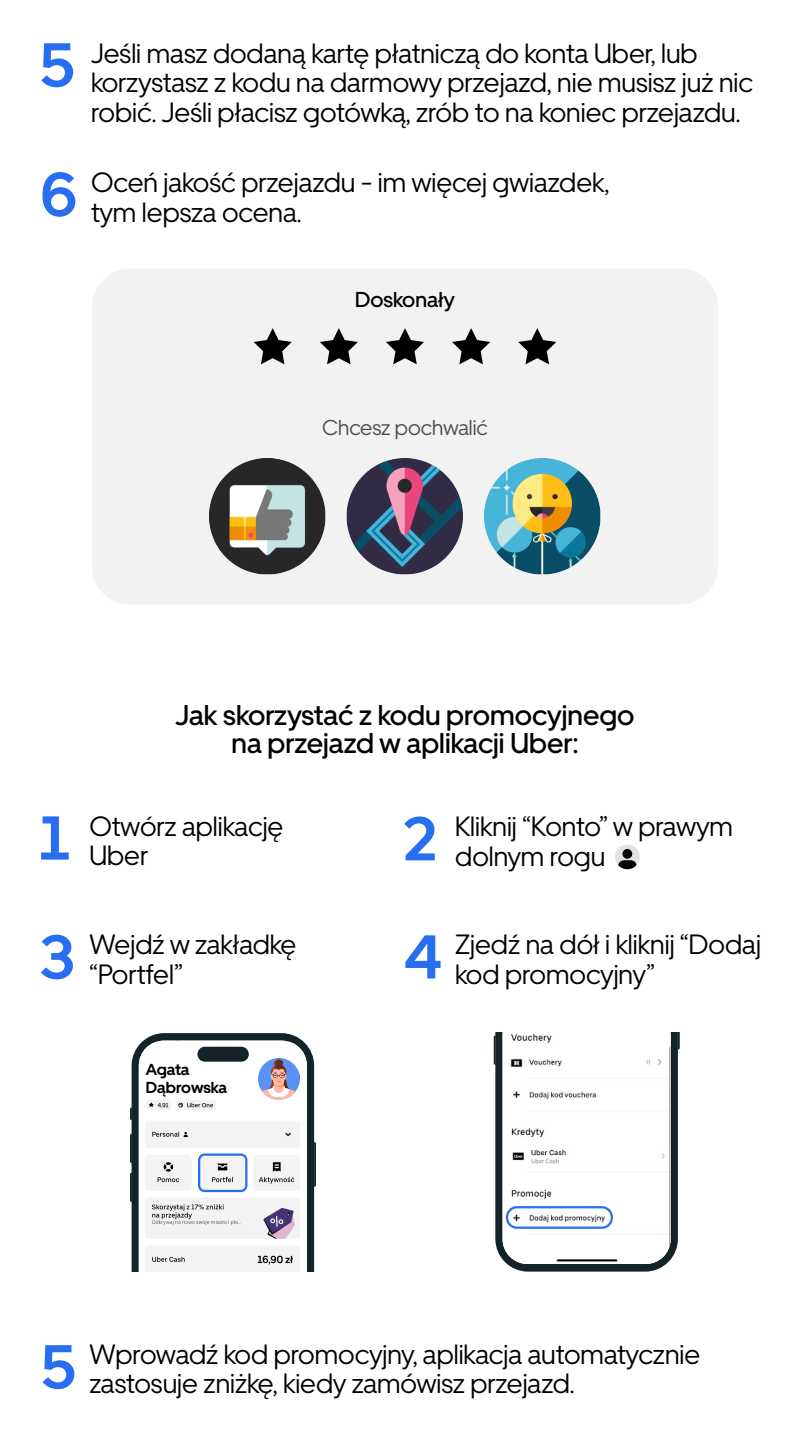
<style>
.page{position:relative;width:810px;height:1440px;background:#fff}
.page>*{position:absolute;margin:0;border:0;box-sizing:border-box;transform-origin:0 0}
.t1{font:500 28.5px/28.5px "Uber Move CYR";color:#000;text-align:center}
.t2{font:27.83px/29.5px "Uber Move CYR";color:#000}
.t3{font:21.52px "Uber Move CYR";color:#4d4d4d}
.t4{font:500 21.52px "Uber Move CYR";color:#000}
.t5{font:700 15.9px/18px "Uber Move CYR";letter-spacing:-.005em;color:#000}
.s1{font-weight:700;font-size:61.72px;color:#276ef1}
</style>
<div class="page">
<div style="left:92px;top:268px;width:626px;height:336px;background:#f2f2f2;border-radius:38px"></div>
<svg style="left:254px;top:328px;width:38px;height:36px"></svg>
<svg style="left:320px;top:328px;width:38px;height:36px"></svg>
<svg style="left:386px;top:328px;width:38px;height:36px"></svg>
<svg style="left:452px;top:328px;width:38px;height:36px"></svg>
<svg style="left:518px;top:328px;width:38px;height:36px"></svg>
<img style="left:485px;top:458px;width:116px;height:117px">
<img style="left:347px;top:458px;width:116px;height:117px">
<img style="left:209px;top:458px;width:116px;height:117px">
<svg style="left:130px;top:1033px;width:186px;height:239px"></svg>
<div style="left:141px;top:1041px;width:163px;height:13px;background:#fff"></div>
<div style="left:197px;top:1047px;width:52px;height:15px;background:#142328;border-radius:7px"></div>
<svg style="left:494px;top:1033px;width:186px;height:239px"></svg>
<img style="left:503px;top:1033px;width:168px;height:231px">
<div style="left:506px;top:1206px;width:107px;height:23px;border:2px solid #276ef1;border-radius:10px"></div>
<div style="left:615px;top:844px;width:25px;height:25px;background:#e2e2e2;border-radius:50%"></div>
<div style="left:622px;top:849px;width:10px;height:10px;background:#000;border-radius:50%"></div>
<svg style="left:618px;top:860px;width:19px;height:9px"></svg>
<div style="left:198px;top:1154px;width:50px;height:38px;border:2px solid #276ef1;border-radius:6px"></div>
<p class="t2" style="left:91px;top:38px;width:663px;text-indent:-51px"><span class="s1">5</span> Jeśli masz dodaną kartę płatniczą do konta Uber, lub korzystasz z kodu na darmowy przejazd, nie musisz już nic robić. Jeśli płacisz gotówką, zrób to na koniec przejazdu.</p>
<p class="t2" style="left:91px;top:167px;width:520px;text-indent:-51px"><span class="s1">6</span> Oceń jakość przejazdu - im więcej gwiazdek, tym lepsza ocena.</p>
<p class="t4" style="left:355px;top:286px;width:101px">Doskonały</p>
<p class="t3" style="left:322px;top:414px;width:167px">Chcesz pochwalić</p>
<p class="t1" style="left:175px;top:700px;width:461px">Jak skorzystać z kodu promocyjnego na przejazd w aplikacji Uber:</p>
<p class="t2" style="left:89px;top:811px;width:196px;text-indent:-50px"><span class="s1">1</span> Otwórz aplikację<br>Uber</p>
<p class="t2" style="left:455px;top:811px;width:279px;text-indent:-52px"><span class="s1">2</span> Kliknij “Konto” w prawym dolnym rogu</p>
<p class="t2" style="left:89px;top:930px;width:208px;text-indent:-50px"><span class="s1">3</span> Wejdź w zakładkę “Portfel”</p>
<p class="t2" style="left:455px;top:930px;width:307px;text-indent:-52px"><span class="s1">4</span> Zjedź na dół i kliknij “Dodaj kod promocyjny”</p>
<p class="t5" style="left:146px;top:1060px;width:83px">Agata<br>Dąbrowska</p>
<p class="t2" style="left:89px;top:1339px;width:612px;text-indent:-48px"><span class="s1">5</span> Wprowadź kod promocyjny, aplikacja automatycznie zastosuje zniżkę, kiedy zamówisz przejazd.</p>
</div>
